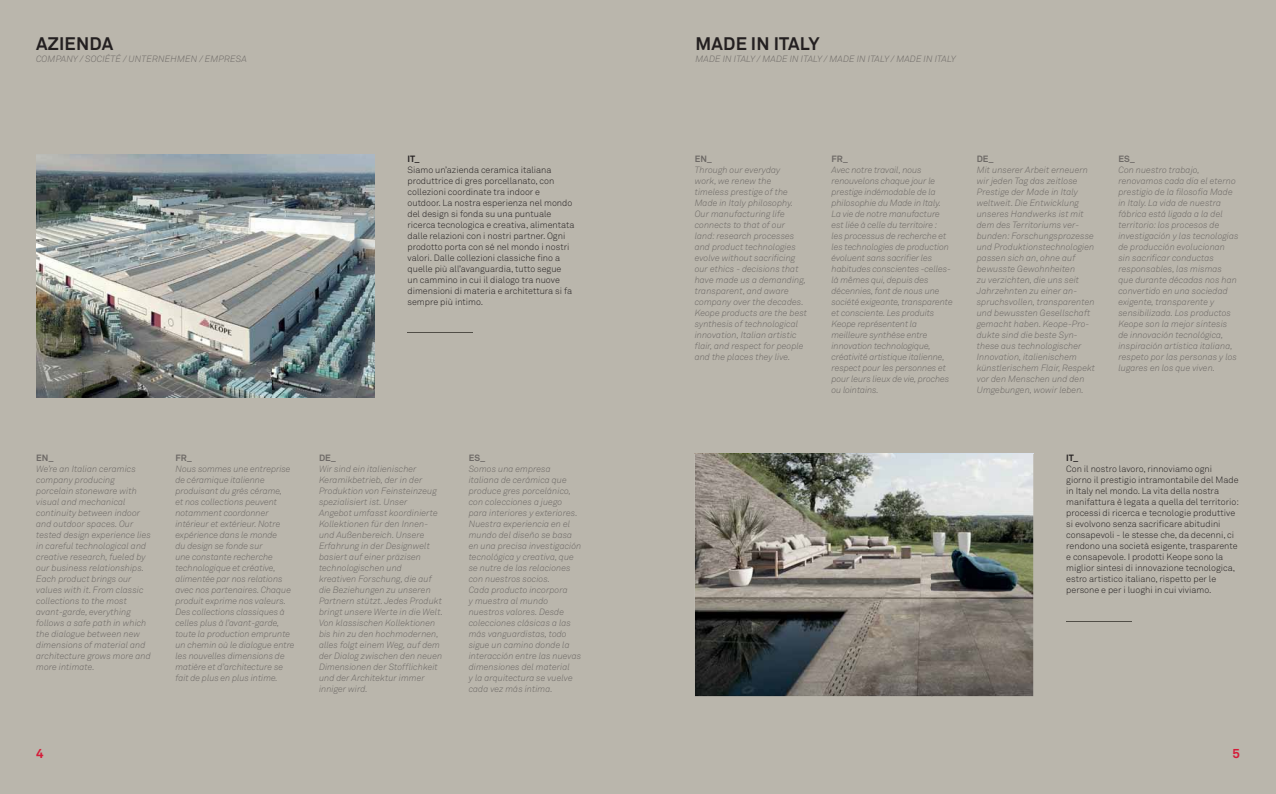
<style>
.page{position:relative;width:1276px;height:794px;background:#bab6ac}
.page>*{position:absolute;margin:0;border:0;box-sizing:border-box;transform-origin:0 0}
.t1{font:700 18px "Akkurat Std";letter-spacing:.01em;color:#231f20}
.t2{font:700 13px "Akkurat Std";color:#d51b38}
.t3{font:italic 300 9px/11px "Akkurat Std";color:#6d6966}
.t4{font:300 9px/11px "Akkurat Std";color:#231f20}
.t5{font:700 9px "Akkurat Std";color:#6d6966}
.t6{font:700 9px "Akkurat Std";color:#231f20}
</style>
<div class="page">
<hr style="left:407px;top:333px;width:66px;height:1px;background:#514e47">
<img style="left:36px;top:154px;width:338px;height:243px">
<hr style="left:1066px;top:621px;width:65px;height:1px;background:#514e47">
<img style="left:695px;top:454px;width:338px;height:242px">
<h1 class="t1" style="left:36px;top:37px;width:79px">AZIENDA</h1>
<p class="t3" style="left:36px;top:54px;width:212px">COMPANY / SOCIÉTÉ / UNTERNEHMEN / EMPRESA</p>
<p class="t6" style="left:407px;top:155px;width:14px">IT_</p>
<p class="t4" style="left:407px;top:165px;width:169px">Siamo un’azienda ceramica italiana produttrice di gres porcellanato, con collezioni coordinate tra indoor e outdoor. La nostra esperienza nel mondo del design si fonda su una puntuale ricerca tecnologica e creativa, alimentata dalle relazioni con i nostri partner. Ogni prodotto porta con sé nel mondo i nostri valori. Dalle collezioni classiche fino a quelle più all’avanguardia, tutto segue<br>un cammino in cui il dialogo tra nuove dimensioni di materia e architettura si fa sempre più intimo.</p>
<p class="t5" style="left:36px;top:454px;width:19px">EN_</p>
<p class="t3" style="left:36px;top:464px;width:116px">We’re an Italian ceramics company producing porcelain stoneware with visual and mechanical continuity between indoor and outdoor spaces. Our tested design experience lies in careful technological and creative research, fueled by our business relationships.<br>Each product brings our values with it. From classic collections to the most avant-garde, everything follows a safe path in which the dialogue between new dimensions of material and architecture grows more and more intimate.</p>
<p class="t5" style="left:175px;top:454px;width:18px">FR_</p>
<p class="t3" style="left:175px;top:464px;width:121px">Nous sommes une entreprise de céramique italienne produisant du grès cérame,<br>et nos collections peuvent notamment coordonner intérieur et extérieur. Notre expérience dans le monde<br>du design se fonde sur<br>une constante recherche technologique et créative, alimentée par nos relations avec nos partenaires. Chaque produit exprime nos valeurs.<br>Des collections classiques à celles plus à l’avant-garde, toute la production emprunte un chemin où le dialogue entre les nouvelles dimensions de matière et d’architecture se fait de plus en plus intime.</p>
<p class="t5" style="left:319px;top:454px;width:19px">DE_</p>
<p class="t3" style="left:319px;top:464px;width:126px">Wir sind ein italienischer<br>Keramikbetrieb, der in der<br>Produktion von Feinsteinzeug spezialisiert ist. Unser<br>Angebot umfasst koordinierte<br>Kollektionen für den Innen&shy;und Außenbereich. Unsere<br>Erfahrung in der Designwelt basiert auf einer präzisen technologischen und<br>kreativen Forschung, die auf die Beziehungen zu unseren<br>Partnern stützt. Jedes Produkt bringt unsere Werte in die Welt.<br>Von klassischen Kollektionen bis hin zu den hochmodernen, alles folgt einem Weg, auf dem der Dialog zwischen den neuen<br>Dimensionen der Stofflichkeit und der Architektur immer inniger wird.</p>
<p class="t5" style="left:469px;top:454px;width:18px">ES_</p>
<p class="t3" style="left:469px;top:464px;width:114px">Somos una empresa italiana de cerámica que produce gres porcelánico, con colecciones a juego para interiores y exteriores.<br>Nuestra experiencia en el mundo del diseño se basa en una precisa investigación tecnológica y creativa, que se nutre de las relaciones con nuestros socios.<br>Cada producto incorpora<br>y muestra al mundo nuestros valores. Desde colecciones clásicas a las más vanguardistas, todo sigue un camino donde la interacción entre las nuevas dimensiones del material<br>y la arquitectura se vuelve cada vez más íntima.</p>
<h1 class="t1" style="left:695px;top:37px;width:126px">MADE IN ITALY</h1>
<p class="t3" style="left:695px;top:54px;width:262px">MADE IN ITALY / MADE IN ITALY / MADE IN ITALY / MADE IN ITALY</p>
<p class="t5" style="left:694px;top:155px;width:19px">EN_</p>
<p class="t3" style="left:694px;top:165px;width:114px">Through our everyday<br>work, we renew the timeless prestige of the<br>Made in Italy philosophy.<br>Our manufacturing life connects to that of our land: research processes and product technologies evolve without sacrificing our ethics - decisions that have made us a demanding, transparent, and aware company over the decades.<br>Keope products are the best synthesis of technological innovation, Italian artistic flair, and respect for people and the places they live.</p>
<p class="t5" style="left:831px;top:155px;width:18px">FR_</p>
<p class="t3" style="left:831px;top:165px;width:123px">Avec notre travail, nous renouvelons chaque jour le prestige indémodable de la philosophie du Made in Italy.<br>La vie de notre manufacture est liée à celle du territoire :<br>les processus de recherche et les technologies de production évoluent sans sacrifier les habitudes conscientes -celles&shy;là mêmes qui, depuis des décennies, font de nous une société exigeante, transparente et consciente. Les produits<br>Keope représentent la meilleure synthèse entre innovation technologique, créativité artistique italienne, respect pour les personnes et pour leurs lieux de vie, proches ou lointains.</p>
<p class="t5" style="left:977px;top:155px;width:19px">DE_</p>
<p class="t3" style="left:977px;top:165px;width:120px">Mit unserer Arbeit erneuern wir jeden Tag das zeitlose<br>Prestige der Made in Italy weltweit. Die Entwicklung unseres Handwerks ist mit dem des Territoriums ver&shy;bunden: Forschungsprozesse und Produktionstechnologien passen sich an, ohne auf bewusste Gewohnheiten<br>zu verzichten, die uns seit<br>Jahrzehnten zu einer an&shy;spruchsvollen, transparenten und bewussten Gesellschaft gemacht haben. Keope-Pro&shy;dukte sind die beste Syn&shy;these aus technologischer<br>Innovation, italienischem künstlerischem Flair, Respekt vor den Menschen und den<br>Umgebungen, wowir leben.</p>
<p class="t5" style="left:1118px;top:155px;width:18px">ES_</p>
<p class="t3" style="left:1118px;top:165px;width:122px">Con nuestro trabajo, renovamos cada día el eterno prestigio de la filosofía Made in Italy. La vida de nuestra fábrica está ligada a la del territorio: los procesos de investigación y las tecnologías de producción evolucionan sin sacrificar conductas responsables, las mismas que durante décadas nos han convertido en una sociedad exigente, transparente y sensibilizada. Los productos<br>Keope son la mejor síntesis de innovación tecnológica, inspiración artística italiana, respeto por las personas y los lugares en los que viven.</p>
<p class="t6" style="left:1066px;top:454px;width:14px">IT_</p>
<p class="t4" style="left:1066px;top:464px;width:174px">Con il nostro lavoro, rinnoviamo ogni giorno il prestigio intramontabile del Made in Italy nel mondo. La vita della nostra manifattura è legata a quella del territorio: processi di ricerca e tecnologie produttive si evolvono senza sacrificare abitudini consapevoli - le stesse che, da decenni, ci rendono una società esigente, trasparente e consapevole. I prodotti Keope sono la miglior sintesi di innovazione tecnologica, estro artistico italiano, rispetto per le persone e per i luoghi in cui viviamo.</p>
<h2 class="t2" style="left:36px;top:748px;width:9px">4</h2>
<h2 class="t2" style="left:1232px;top:748px;width:9px">5</h2>
</div>
